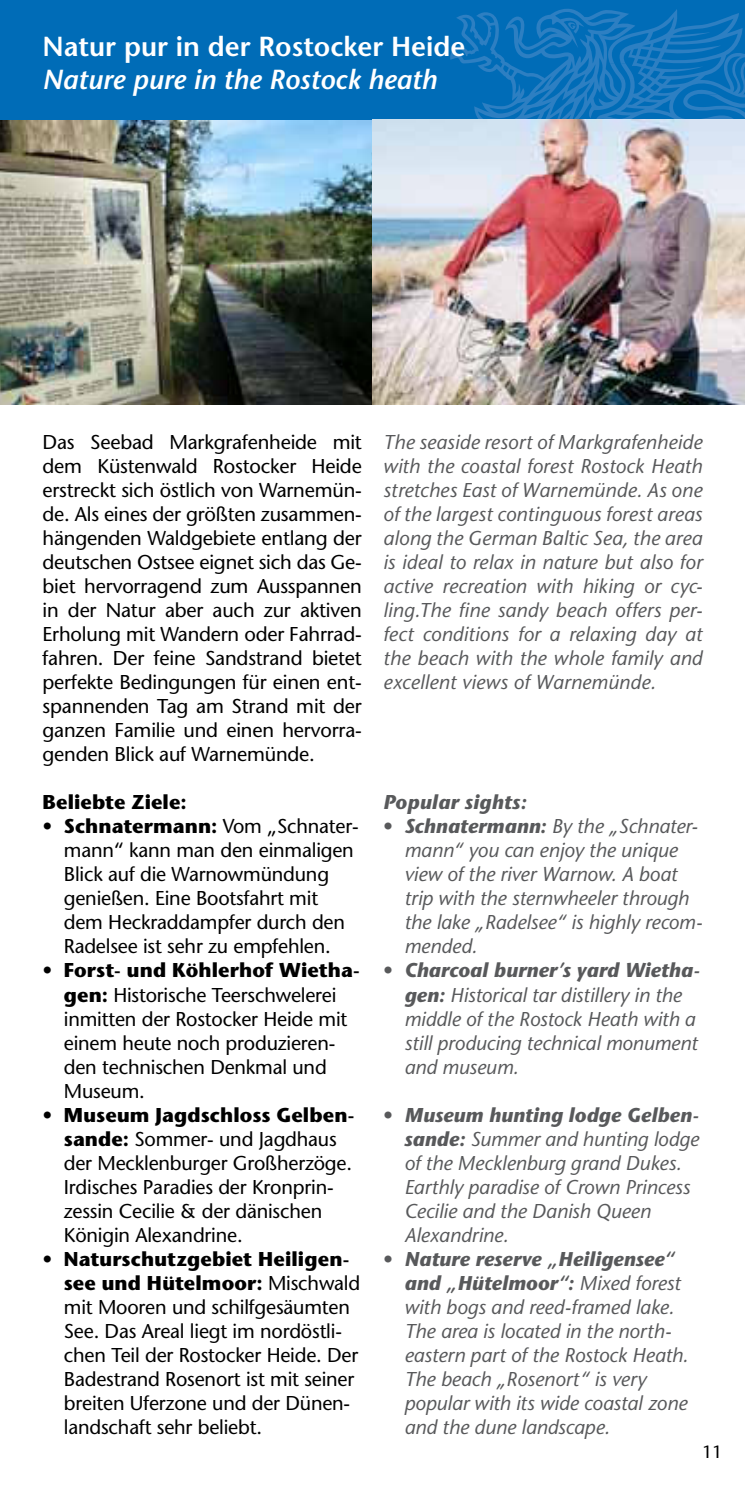
<style>
.page{position:relative;width:745px;height:1489px;background:#fff}
.page>*{position:absolute;margin:0;border:0;box-sizing:border-box;transform-origin:0 0}
.t1{font:600 27.5px "Stone Sans Std";color:#fff}
.t2{font:italic 600 27.5px "Stone Sans Std";color:#fff}
.t3{font:500 20px/24px "Stone Sans Std";letter-spacing:-.01em;color:#000}
.t4{font:italic 500 20px/24px "Stone Sans Std";letter-spacing:-.005em;color:#58595b}
.t5{font:700 20px "Stone Sans Std";letter-spacing:.005em;color:#000}
.t6{font:italic 700 20px "Stone Sans Std";letter-spacing:.015em;color:#58595b}
.t7{font:500 17.5px "Stone Sans Std";color:#000}
.s1{font-weight:700}
.s2{font-style:normal}
</style>
<div class="page">
<div style="left:0;top:0;width:744px;height:120px;background:#006cb7"></div>
<svg style="left:450px;top:9px;width:294px;height:110px"></svg>
<img style="left:0;top:119px;width:744px;height:285px">
<h1 class="t1" style="left:43px;top:33px;width:424px">Natur pur in der Rostocker Heide</h1>
<h1 class="t2" style="left:43px;top:69px;width:395px">Nature pure in the Rostock heath</h1>
<p class="t3" style="left:43px;top:431px;width:320px;text-align:justify">Das Seebad Markgrafenheide mit dem Küstenwald Rostocker Heide erstreckt sich östlich von Warnemün&shy;de. Als eines der größten zusammen&shy;hängenden Waldgebiete entlang der deutschen Ostsee eignet sich das Ge&shy;biet hervorragend zum Ausspannen in der Natur aber auch zur aktiven Erholung mit Wandern oder Fahrrad&shy;fahren. Der feine Sandstrand bietet perfekte Bedingungen für einen ent&shy;spannenden Tag am Strand mit der ganzen Familie und einen hervorra&shy;genden Blick auf Warnemünde.</p>
<p class="t5" style="left:43px;top:791px;width:145px">Beliebte Ziele:</p>
<p class="t3" style="left:64px;top:814px;width:296px;text-indent:-21px">• <span class="s1">Schnatermann:</span> Vom „Schnater&shy;mann“ kann man den einmaligen<br>Blick auf die Warnowmündung genießen. Eine Bootsfahrt mit dem Heckraddampfer durch den<br>Radelsee ist sehr zu empfehlen.</p>
<p class="t3" style="left:64px;top:958px;width:297px;text-indent:-21px">• <span class="s1">Forst- und Köhlerhof Wietha&shy;gen:</span> Historische Teerschwelerei inmitten der Rostocker Heide mit einem heute noch produzieren&shy;den technischen Denkmal und<br>Museum.</p>
<p class="t3" style="left:64px;top:1102px;width:292px;text-indent:-21px">• <span class="s1">Museum Jagdschloss Gelben&shy;sande:</span> Sommer- und Jagdhaus der Mecklenburger Großherzöge.<br>Irdisches Paradies der Kronprin&shy;zessin Cecilie &amp; der dänischen<br>Königin Alexandrine.</p>
<p class="t3" style="left:64px;top:1246px;width:298px;text-indent:-21px">• <span class="s1">naturschutzgebiet Heiligen&shy;see und Hütelmoor:</span> Mischwald mit Mooren und schilfgesäumten<br>See. Das Areal liegt im nordöstli&shy;chen Teil der Rostocker Heide. Der<br>Badestrand Rosenort ist mit seiner breiten Uferzone und der Dünen&shy;landschaft sehr beliebt.</p>
<p class="t4" style="left:383px;top:432px;width:320px;text-align:justify">The seaside resort of Markgrafenheide with the coastal forest Rostock Heath stretches East of Warnemünde. As one of the largest continguous forest areas along the German Baltic Sea, the area is ideal to relax in nature but also for active recreation with hiking or cyc&shy;ling.The fine sandy beach offers per&shy;fect conditions for a relaxing day at the beach with the whole family and excellent views of Warnemünde.</p>
<p class="t6" style="left:383px;top:791px;width:145px">Popular sights:</p>
<p class="t4" style="left:404px;top:816px;width:299px;text-indent:-21px"><span class="s2">•</span> <span class="s1">Schnatermann:</span> By the „Schnater&shy;mann“ you can enjoy the unique view of the river Warnow. A boat trip with the sternwheeler through the lake „Radelsee“ is highly recom&shy;mended.</p>
<p class="t4" style="left:404px;top:960px;width:297px;text-indent:-21px"><span class="s2">•</span> <span class="s1">Charcoal burner’s yard Wietha&shy;gen:</span> Historical tar distillery in the middle of the Rostock Heath with a still producing technical monument and museum.</p>
<p class="t4" style="left:404px;top:1104px;width:296px;text-indent:-21px"><span class="s2">•</span> <span class="s1">Museum hunting lodge Gelben&shy;sande:</span> Summer and hunting lodge of the Mecklenburg grand Dukes.<br>Earthly paradise of Crown Princess<br>Cecilie and the Danish Queen<br>Alexandrine.</p>
<p class="t4" style="left:404px;top:1248px;width:285px;text-indent:-21px"><span class="s2">•</span> <span class="s1">nature reserve „Heiligensee“ and „Hütelmoor“:</span> Mixed forest with bogs and reed-framed lake.<br>The area is located in the north&shy;eastern part of the Rostock Heath.<br>The beach „Rosenort“ is very popular with its wide coastal zone and the dune landscape.</p>
<p class="t7" style="left:702px;top:1441px;width:22px">11</p>
</div>
